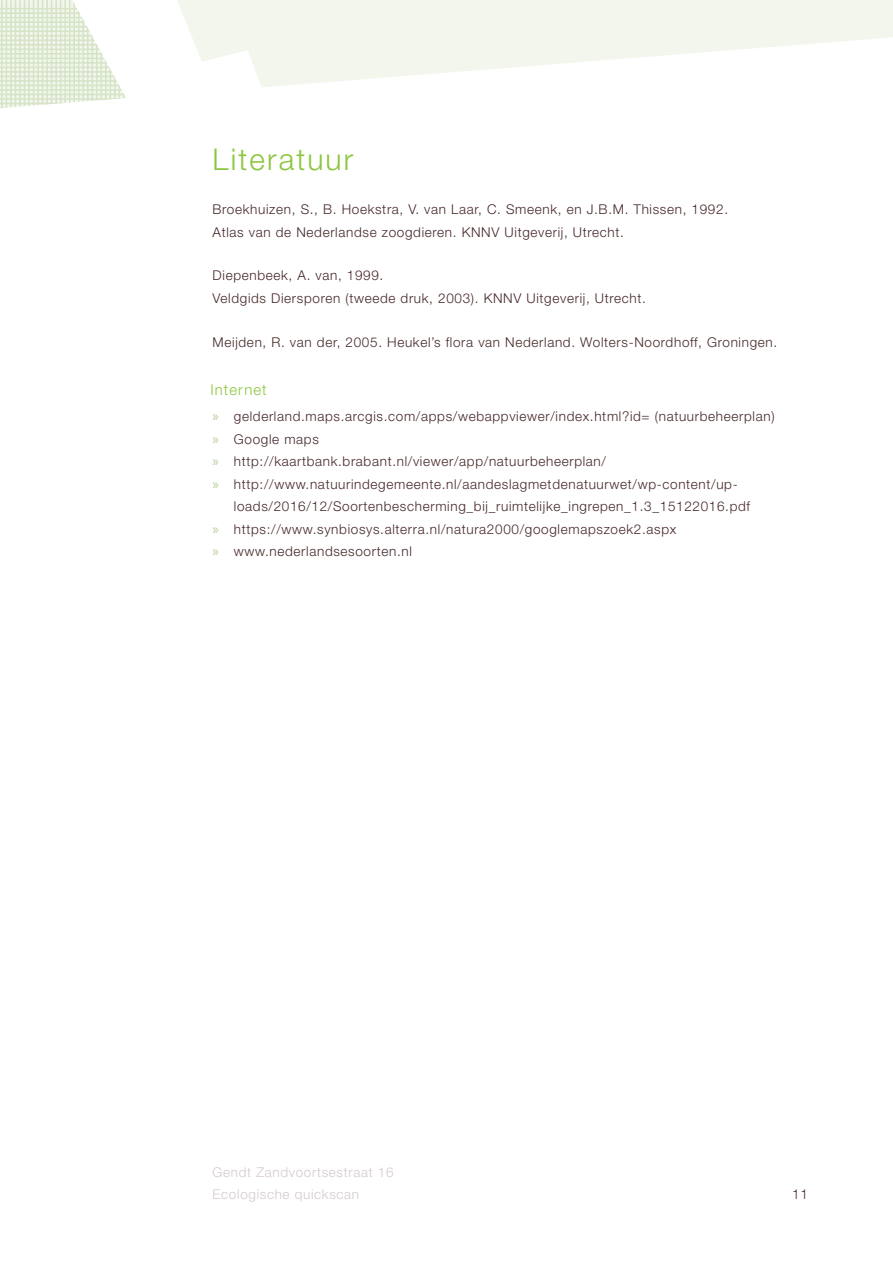
<style>
.page{position:relative;width:893px;height:1263px;background:#fff}
.page>*{position:absolute;margin:0;border:0;box-sizing:border-box;transform-origin:0 0}
.t1{font:300 30px "Helvetica Neue LT Pro";letter-spacing:.07em;color:#8bc63e}
.t2{font:300 15px "Helvetica Neue LT Pro";letter-spacing:.07em;color:#8bc63e}
.t3{font:300 13.5px/22.5px "Helvetica Neue LT Pro";letter-spacing:.05em;color:#472829}
.t4{font:300 13.5px/22.5px "Helvetica Neue LT Pro";letter-spacing:.05em;color:#d6caca}
.s1{font-family:"Myriad Pro";font-weight:400;font-size:15px;color:#b4cc95}
</style>
<div class="page">
<svg style="left:125px;top:0;width:768px;height:98px;fill:#f2f6ec"></svg>
<svg style="left:0;top:0;width:125px;height:108px"></svg>
<p class="t1" style="left:213px;top:141px;width:142px">Literatuur</p>
<p class="t3" style="left:213px;top:198px;width:517px">Broekhuizen, S., B. Hoekstra, V. van Laar, C. Smeenk, en J.B.M. Thissen, 1992.<br>Atlas van de Nederlandse zoogdieren. KNNV Uitgeverij, Utrecht.</p>
<p class="t3" style="left:213px;top:264px;width:435px">Diepenbeek, A. van, 1999.<br>Veldgids Diersporen (tweede druk, 2003). KNNV Uitgeverij, Utrecht.</p>
<p class="t3" style="left:213px;top:330px;width:566px">Meijden, R. van der, 2005. Heukel’s flora van Nederland. Wolters-Noordhoff, Groningen.</p>
<p class="t2" style="left:210px;top:380px;width:58px">Internet</p>
<p class="t3" style="left:213px;top:405px;width:563px"><span class="s1">»</span> gelderland.maps.arcgis.com/apps/webappviewer/index.html?id= (natuurbeheerplan)</p>
<p class="t3" style="left:213px;top:427px;width:108px"><span class="s1">»</span> Google maps</p>
<p class="t3" style="left:213px;top:450px;width:395px"><span class="s1">»</span> http://kaartbank.brabant.nl/viewer/app/natuurbeheerplan/</p>
<p class="t3" style="left:234px;top:472px;width:518px;text-indent:-21px"><span class="s1">»</span> http://www.natuurindegemeente.nl/aandeslagmetdenatuurwet/wp-content/up&shy;loads/2016/12/Soortenbescherming_bij_ruimtelijke_ingrepen_1.3_15122016.pdf</p>
<p class="t3" style="left:213px;top:517px;width:465px"><span class="s1">»</span> https://www.synbiosys.alterra.nl/natura2000/googlemapszoek2.aspx</p>
<p class="t3" style="left:213px;top:540px;width:201px"><span class="s1">»</span> www.nederlandsesoorten.nl</p>
<p class="t4" style="left:213px;top:1160px;width:182px">Gendt Zandvoortsestraat 16<br>Ecologische quickscan</p>
<p class="t3" style="left:792px;top:1183px;width:17px">11</p>
</div>
